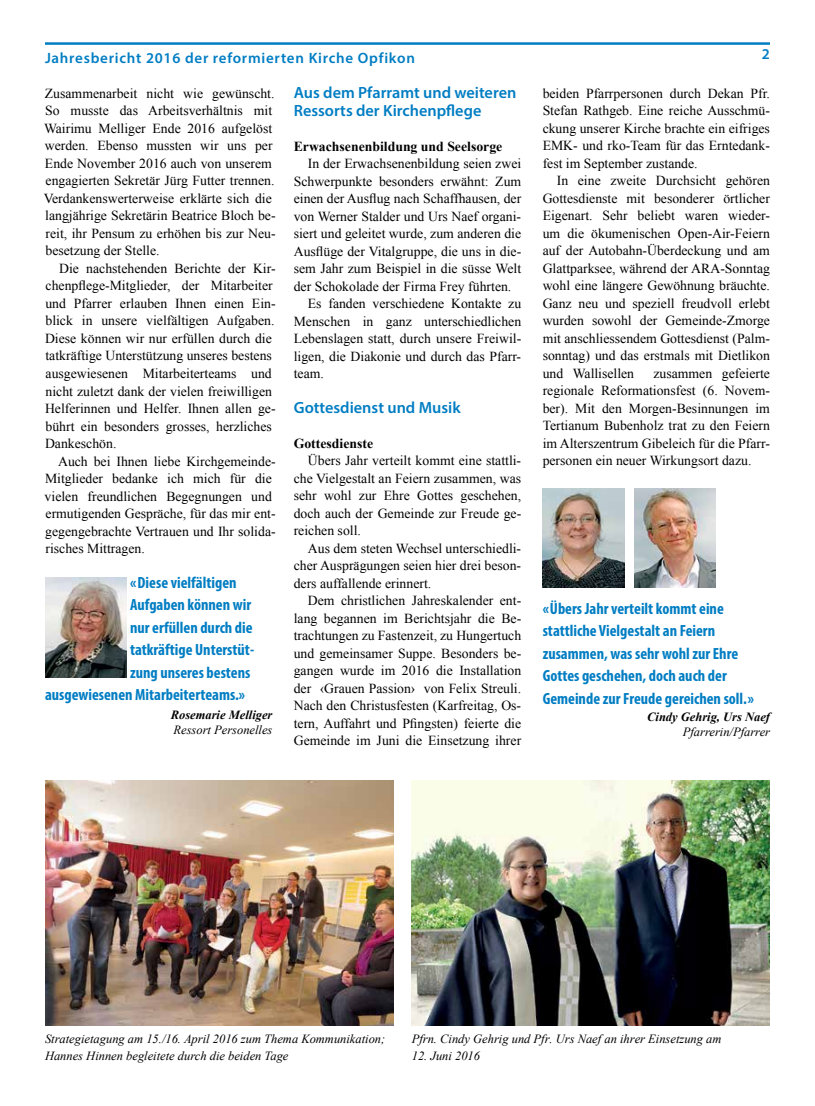
<style>
.page{position:relative;width:815px;height:1106px;background:#fff}
.page>*{position:absolute;margin:0;border:0;box-sizing:border-box;transform-origin:0 0}
.t1{font:700 condensed 16.25px/22.5px "Myriad Pro";color:#007dc3}
.t2{font:600 16.25px/17.5px "Myriad Pro";color:#007dc3}
.t3{font:600 15px "Myriad Pro";letter-spacing:.05em;color:#007dc3}
.t4{font:13.75px/17.5px "Times New Roman";color:#000;text-align:justify}
.t5{font:700 13.75px "Times New Roman";color:#000}
.t6{font:italic 12.5px/17.5px "Times New Roman";color:#000}
.t7{font:italic 700 12.5px "Times New Roman";color:#000}
</style>
<div class="page">
<hr style="left:45px;top:42px;width:725px;height:3px;background:#007dc3">
<img style="left:412px;top:780px;width:358px;height:245px">
<img style="left:45px;top:780px;width:349px;height:245px">
<img style="left:542px;top:488px;width:82px;height:99px">
<img style="left:634px;top:488px;width:82px;height:100px">
<img style="left:45px;top:578px;width:81px;height:99px">
<p class="t3" style="left:45px;top:48px;width:371px">Jahresbericht 2016 der reformierten Kirche Opfikon</p>
<p class="t3" style="left:762px;top:45px;width:10px">2</p>
<p class="t4" style="left:44px;top:84px;width:233px;text-align:left">Zusammenarbeit nicht wie gewünscht.<br>So musste das Arbeitsverhältnis mit Wairimu Melliger Ende 2016 aufgelöst werden. Ebenso mussten wir uns per Ende November 2016 auch von unserem engagierten Sekretär Jürg Futter trennen.<br>Verdankenswerterweise erklärte sich die langjährige Sekretärin Beatrice Bloch be&shy;reit, ihr Pensum zu erhöhen bis zur Neu&shy;besetzung der Stelle.</p>
<p class="t4" style="left:45px;top:259px;width:232px;text-align:left;text-indent:14px">Die nachstehenden Berichte der Kir&shy;chenpflege-Mitglieder, der Mitarbeiter und Pfarrer erlauben Ihnen einen Ein&shy;blick in unsere vielfältigen Aufgaben.<br>Diese können wir nur erfüllen durch die tatkräftige Unterstützung unseres bestens ausgewiesenen Mitarbeiterteams und nicht zuletzt dank der vielen freiwilligen Helferinnen und Helfer. Ihnen allen ge&shy;bührt ein besonders grosses, herzliches Dankeschön.</p>
<p class="t4" style="left:45px;top:452px;width:233px;text-align:left;text-indent:13px">Auch bei Ihnen liebe Kirchgemeinde-Mitglieder bedanke ich mich für die vielen freundlichen Begegnungen und ermutigenden Gespräche, für das mir ent&shy;gegengebrachte Vertrauen und Ihr solida&shy;risches Mittragen.</p>
<p class="t1" style="left:130px;top:570px;width:108px">«Diese vielfältigen</p>
<p class="t1" style="left:130px;top:593px;width:123px">Aufgaben können wir</p>
<p class="t1" style="left:130px;top:615px;width:124px">nur erfüllen durch die</p>
<p class="t1" style="left:130px;top:638px;width:126px">tatkräftige Unterstüt-</p>
<p class="t1" style="left:130px;top:660px;width:122px">zung unseres bestens</p>
<p class="t1" style="left:45px;top:683px;width:202px">ausgewiesenen Mitarbeiterteams.»</p>
<p class="t7" style="left:171px;top:706px;width:103px">Rosemarie Melliger</p>
<p class="t6" style="left:174px;top:720px;width:100px">Ressort Personelles</p>
<p class="t2" style="left:294px;top:84px;width:224px">Aus dem Pfarramt und weiteren<br>Ressorts der Kirchenpflege</p>
<p class="t5" style="left:294px;top:137px;width:210px">Erwachsenenbildung und Seelsorge</p>
<p class="t4" style="left:308px;top:155px;width:215px">In der Erwachsenenbildung seien zwei</p>
<p class="t4" style="left:294px;top:172px;width:229px">Schwerpunkte besonders erwähnt: Zum</p>
<p class="t4" style="left:294px;top:190px;width:229px">einen der Ausflug nach Schaffhausen, der</p>
<p class="t4" style="left:294px;top:207px;width:229px">von Werner Stalder und Urs Naef organi-</p>
<p class="t4" style="left:294px;top:225px;width:229px">siert und geleitet wurde, zum anderen die</p>
<p class="t4" style="left:294px;top:242px;width:229px">Ausflüge der Vitalgruppe, die uns in die-</p>
<p class="t4" style="left:294px;top:260px;width:229px">sem Jahr zum Beispiel in die süsse Welt</p>
<p class="t4" style="left:294px;top:277px;width:219px">der Schokolade der Firma Frey führten.</p>
<p class="t4" style="left:308px;top:295px;width:215px">Es fanden verschiedene Kontakte zu</p>
<p class="t4" style="left:294px;top:312px;width:229px">Menschen in ganz unterschiedlichen</p>
<p class="t4" style="left:294px;top:330px;width:229px">Lebenslagen statt, durch unsere Freiwil-</p>
<p class="t4" style="left:294px;top:347px;width:229px">ligen, die Diakonie und durch das Pfarr-</p>
<p class="t4" style="left:294px;top:365px;width:32px">team.</p>
<p class="t2" style="left:294px;top:399px;width:168px">Gottesdienst und Musik</p>
<p class="t5" style="left:294px;top:433px;width:81px">Gottesdienste</p>
<p class="t4" style="left:294px;top:451px;width:229px;text-indent:14px">Übers Jahr verteilt kommt eine stattli&shy;che Vielgestalt an Feiern zusammen, was sehr wohl zur Ehre Gottes geschehen, doch auch der Gemeinde zur Freude ge&shy;reichen soll.</p>
<p class="t4" style="left:294px;top:539px;width:229px;text-indent:14px">Aus dem steten Wechsel unterschiedli&shy;cher Ausprägungen seien hier drei beson&shy;ders auffallende erinnert.</p>
<p class="t4" style="left:294px;top:591px;width:229px;text-indent:14px">Dem christlichen Jahreskalender ent&shy;lang begannen im Berichtsjahr die Be&shy;trachtungen zu Fastenzeit, zu Hungertuch und gemeinsamer Suppe. Besonders be&shy;gangen wurde im 2016 die Installation der ‹Grauen Passion› von Felix Streuli.<br>Nach den Christusfesten (Karfreitag, Os&shy;tern, Auffahrt und Pfingsten) feierte die Gemeinde im Juni die Einsetzung ihrer</p>
<p class="t4" style="left:543px;top:84px;width:229px">beiden Pfarrpersonen durch Dekan Pfr.<br>Stefan Rathgeb. Eine reiche Ausschmü&shy;ckung unserer Kirche brachte ein eifriges EMK- und rko-Team für das Erntedank&shy;fest im September zustande.</p>
<p class="t4" style="left:543px;top:172px;width:229px;text-indent:14px">In eine zweite Durchsicht gehören Gottesdienste mit besonderer örtlicher Eigenart. Sehr beliebt waren wieder&shy;um die ökumenischen Open-Air-Feiern auf der Autobahn-Überdeckung und am Glattparksee, während der ARA-Sonntag wohl eine längere Gewöhnung bräuchte.<br>Ganz neu und speziell freudvoll erlebt wurden sowohl der Gemeinde-Zmorge mit anschliessendem Gottesdienst (Palm&shy;sonntag) und das erstmals mit Dietlikon und Wallisellen</p>
<p class="t4" style="left:543px;top:364px;width:229px;text-indent:111px">zusammen gefeierte regionale Reformationsfest (6. Novem&shy;ber). Mit den Morgen-Besinnungen im Tertianum Bubenholz trat zu den Feiern im Alterszentrum Gibeleich für die Pfarr&shy;personen ein neuer Wirkungsort dazu.</p>
<p class="t1" style="left:543px;top:596px;width:213px">«Übers Jahr verteilt kommt eine stattliche Vielgestalt an Feiern zusammen, was sehr wohl zur Ehre Gottes geschehen, doch auch der Gemeinde zur Freude gereichen soll.»</p>
<p class="t7" style="left:647px;top:708px;width:124px">Cindy Gehrig, Urs Naef</p>
<p class="t6" style="left:683px;top:723px;width:89px">Pfarrerin/Pfarrer</p>
<p class="t6" style="left:45px;top:1029px;width:342px">Strategietagung am 15./16. April 2016 zum Thema Kommunikation;<br>Hannes Hinnen begleitete durch die beiden Tage</p>
<p class="t6" style="left:412px;top:1029px;width:311px">Pfrn. Cindy Gehrig und Pfr. Urs Naef an ihrer Einsetzung am</p>
<p class="t6" style="left:412px;top:1047px;width:70px">12. Juni 2016</p>
</div>
